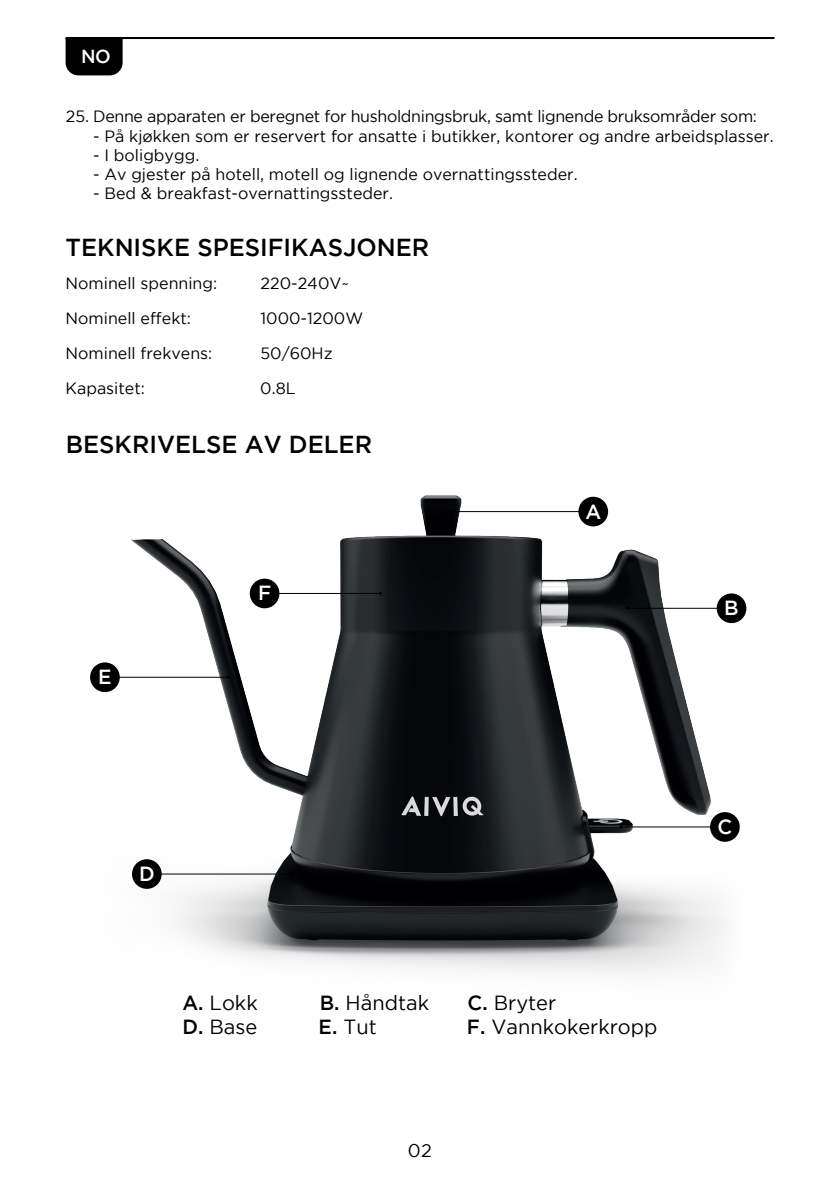
<style>
.page{position:relative;width:840px;height:1191px;background:#fff}
.page>*{position:absolute;margin:0;border:0;box-sizing:border-box;transform-origin:0 0}
.t1{font:500 24.4px "Gotham";color:#000001}
.t2{font:20.4px "Gotham";color:#000001}
.t3{font:500 20.4px "Gotham";color:#fff}
.t4{font:500 18.8px "Gotham";color:#fff}
.t5{font:18.4px "Gotham";color:#000001}
.t6{font:16.4px "Gotham";color:#000001}
.t7{font:16.4px "Gotham";letter-spacing:-.02em;color:#000001}
.s1{font-weight:500}
</style>
<div class="page">
<hr style="left:66px;top:37px;width:708px;height:2px;background:#000001">
<div style="left:66px;top:39px;width:56px;height:36px;background:#000001"></div>
<img style="left:90px;top:495px;width:657px;height:479px">
<hr style="left:447px;top:511px;width:146px;height:1px;background:#000001">
<div style="left:578px;top:497px;width:29px;height:29px;background:#000001;border-radius:50%"></div>
<hr style="left:627px;top:608px;width:104px;height:1px;background:#000001">
<div style="left:716px;top:593px;width:30px;height:30px;background:#000001;border-radius:50%"></div>
<hr style="left:620px;top:826px;width:104px;height:1px;background:#000001">
<div style="left:709px;top:812px;width:30px;height:29px;background:#000001;border-radius:50%"></div>
<hr style="left:264px;top:593px;width:116px;height:1px;background:#000001">
<div style="left:249px;top:578px;width:30px;height:30px;background:#000001;border-radius:50%"></div>
<hr style="left:105px;top:677px;width:123px;height:1px;background:#000001">
<div style="left:90px;top:662px;width:30px;height:30px;background:#000001;border-radius:50%"></div>
<hr style="left:147px;top:873px;width:145px;height:1px;background:#000001">
<div style="left:132px;top:859px;width:30px;height:30px;background:#000001;border-radius:50%"></div>
<p class="t4" style="left:81px;top:46px;width:31px">NO</p>
<p class="t7" style="left:66px;top:108px;width:692px">25. Denne apparaten er beregnet for husholdningsbruk, samt lignende bruksområder som:</p>
<p class="t6" style="left:93px;top:127px;width:681px">- På kjøkken som er reservert for ansatte i butikker, kontorer og andre arbeidsplasser.</p>
<p class="t6" style="left:93px;top:146px;width:108px">- I boligbygg.</p>
<p class="t6" style="left:93px;top:165px;width:485px">- Av gjester på hotell, motell og lignende overnattingssteder.</p>
<p class="t6" style="left:93px;top:184px;width:301px">- Bed &amp; breakfast-overnattingssteder.</p>
<h1 class="t1" style="left:66px;top:234px;width:365px">TEKNISKE SPESIFIKASJONER</h1>
<p class="t6" style="left:66px;top:274px;width:153px">Nominell spenning:</p>
<p class="t6" style="left:260px;top:274px;width:90px">220-240V~</p>
<p class="t6" style="left:66px;top:309px;width:127px">Nominell effekt:</p>
<p class="t6" style="left:260px;top:309px;width:104px">1000-1200W</p>
<p class="t6" style="left:66px;top:344px;width:148px">Nominell frekvens:</p>
<p class="t6" style="left:260px;top:344px;width:74px">50/60Hz</p>
<p class="t6" style="left:66px;top:379px;width:81px">Kapasitet:</p>
<p class="t6" style="left:260px;top:379px;width:37px">0.8L</p>
<h1 class="t1" style="left:66px;top:431px;width:307px">BESKRIVELSE AV DELER</h1>
<p class="t3" style="left:98px;top:665px;width:15px">E</p>
<p class="t3" style="left:139px;top:862px;width:17px">D</p>
<p class="t3" style="left:258px;top:581px;width:15px">F</p>
<p class="t3" style="left:585px;top:500px;width:17px">A</p>
<p class="t2" style="left:182px;top:991px;width:77px"><span class="s1">A.</span> Lokk</p>
<p class="t2" style="left:319px;top:991px;width:111px"><span class="s1">B.</span> Håndtak</p>
<p class="t2" style="left:467px;top:991px;width:90px"><span class="s1">C.</span> Bryter</p>
<p class="t2" style="left:182px;top:1015px;width:76px"><span class="s1">D.</span> Base</p>
<p class="t2" style="left:318px;top:1015px;width:60px"><span class="s1">E.</span> Tut</p>
<p class="t2" style="left:466px;top:1015px;width:192px"><span class="s1">F.</span> Vannkokerkropp</p>
<p class="t5" style="left:407px;top:1140px;width:26px">02</p>
<p class="t3" style="left:724px;top:596px;width:16px">B</p>
<p class="t3" style="left:717px;top:815px;width:16px">C</p>
</div>
